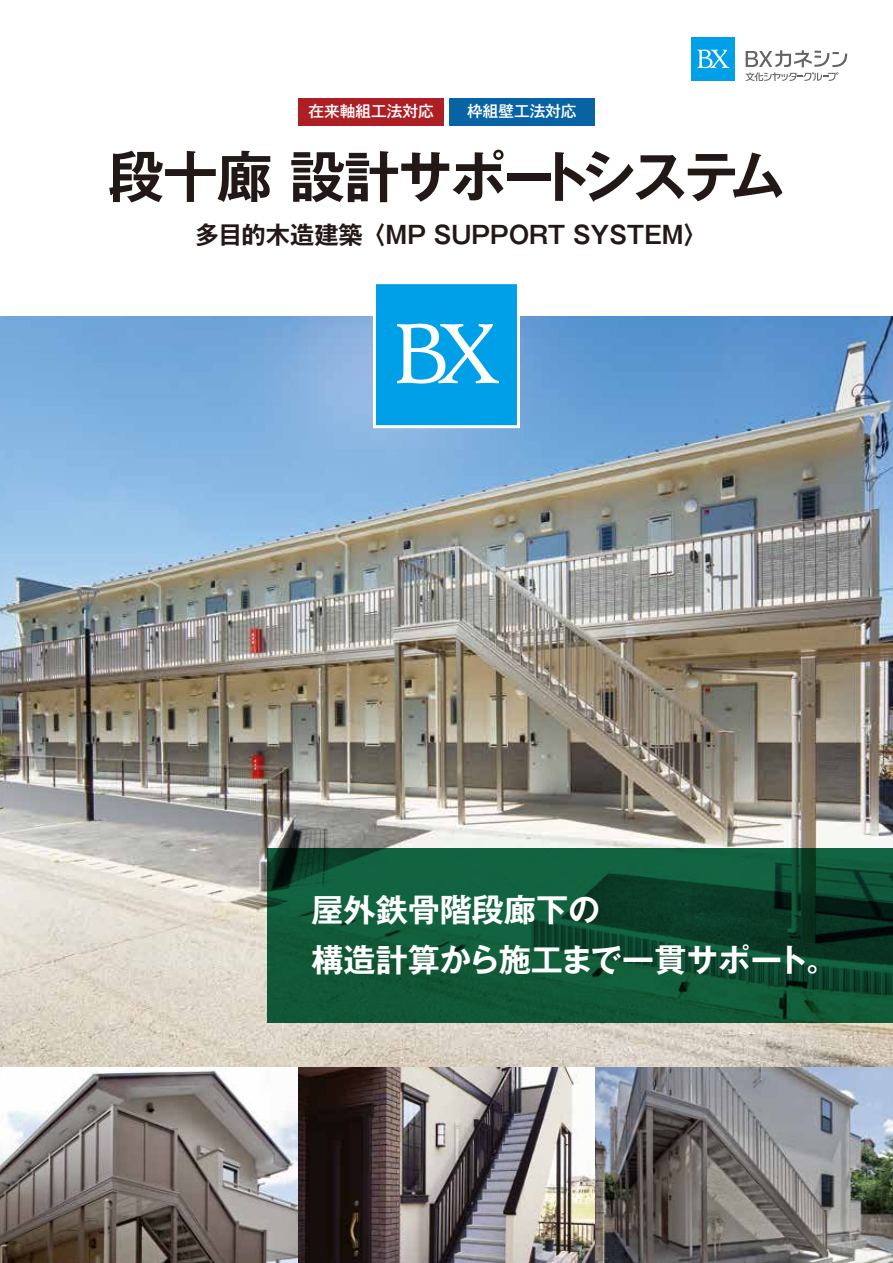
<style>
.page{position:relative;width:893px;height:1263px;background:#fff}
.page>*{position:absolute;margin:0;border:0;box-sizing:border-box;transform-origin:0 0}
.t1{font:700 55.65px "Gothic MB101 Pro De";letter-spacing:-.045em;color:#221815}
.t2{font:700 32.1px/49.5px "Gothic MB101 Pro De";color:#fff}
.t3{font:700 24.3px "Gothic MB101 Pro De";color:#221815}
.t4{font:500 15.6px "Gothic MB101 Pro";color:#fff}
</style>
<div class="page">
<img style="left:0;top:316px;width:893px;height:947px">
<svg style="left:267px;top:848px;width:626px;height:174px;background:#0e5234"></svg>
<div style="left:299px;top:98px;width:145px;height:27px;background:#ad1f24"></div>
<div style="left:449px;top:98px;width:145px;height:27px;background:#0863a5"></div>
<div style="left:691px;top:37px;width:44px;height:44px;background:#00a0e9"></div>
<svg style="left:697px;top:50px;width:32px;height:18px"></svg>
<svg style="left:746px;top:50px;width:101px;height:31px"></svg>
<svg style="left:373px;top:284px;width:147px;height:144px;background:#29afec"></svg>
<p class="t4" style="left:308px;top:98px;width:127px">在来軸組工法対応</p>
<p class="t4" style="left:467px;top:98px;width:111px">枠組壁工法対応</p>
<h1 class="t1" style="left:108px;top:130px;width:678px">段十廊 設計サポートシステム</h1>
<p class="t3" style="left:195px;top:214px;width:515px">多目的木造建築 〈MP SUPPORT SYSTEM〉</p>
<p class="t2" style="left:311px;top:881px;width:528px">屋外鉄骨階段廊下の<br>構造計算から施工まで一貫サポート。</p>
</div>
